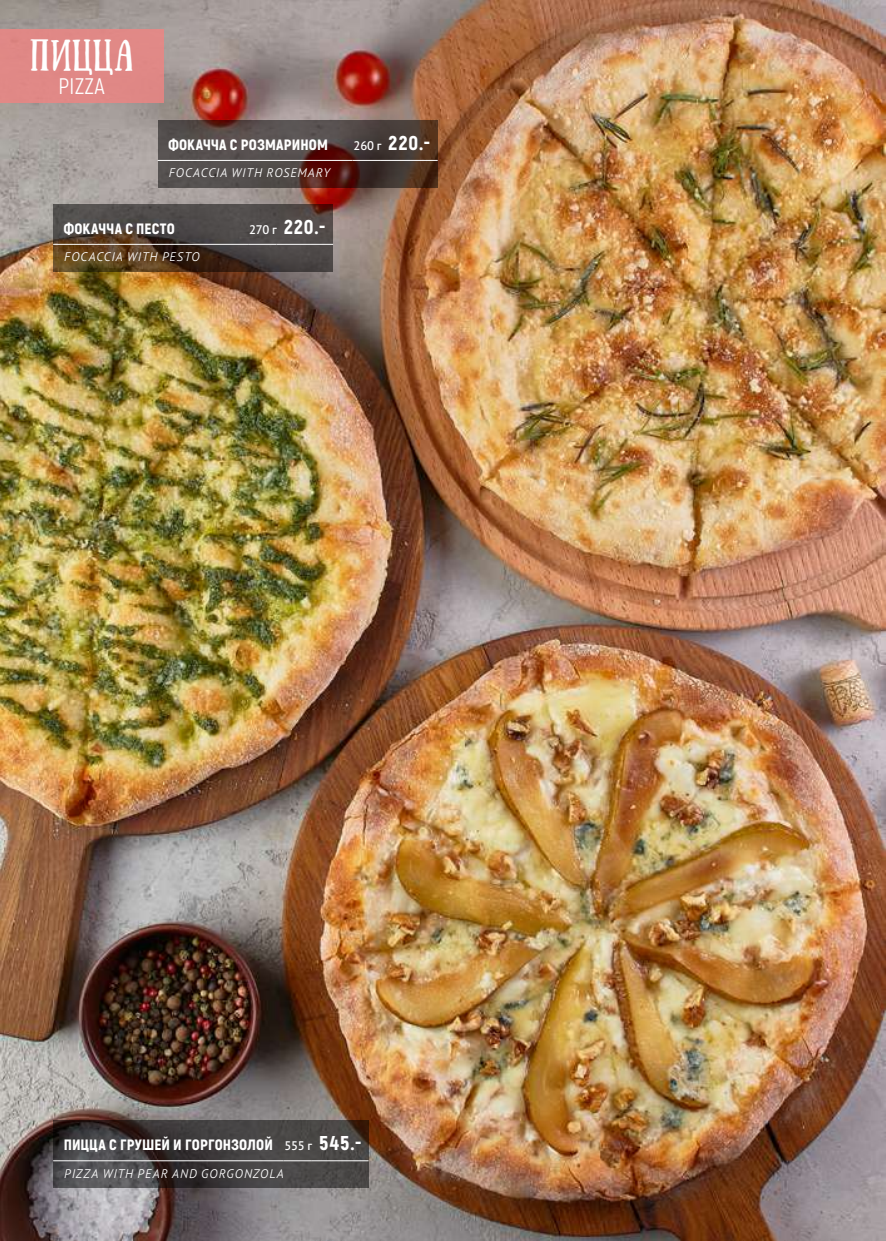
<style>
.page{position:relative;width:886px;height:1241px;background:#fff}
.page>*{position:absolute;margin:0;border:0;box-sizing:border-box;transform-origin:0 0}
.t1{font:31.25px "Sunday";letter-spacing:.035em;color:#fff}
.t2{font:22.5px "Akrobat";letter-spacing:.025em;color:#fff}
.t3{font:900 20px "Akrobat";letter-spacing:.06em;color:#fff}
.t4{font:900 15px "Akrobat";letter-spacing:.01em;color:#fff}
.t5{font:italic 300 12.5px "PT Sans Pro";letter-spacing:.075em;color:#fff}
.s1{font-family:"PT Sans Pro";font-weight:600;font-size:12.5px}
.s2{font-size:20px}
</style>
<div class="page">
<img style="left:0;top:0;width:886px;height:1240px">
<svg style="left:158px;top:120px;width:280px;height:68px"></svg>
<hr style="left:158px;top:160px;width:195px;height:1px;background:#fff">
<svg style="left:353px;top:160px;width:28px;height:1px"></svg>
<hr style="left:381px;top:160px;width:57px;height:1px;background:#fff">
<svg style="left:53px;top:204px;width:280px;height:68px"></svg>
<hr style="left:53px;top:244px;width:195px;height:1px;background:#fff">
<svg style="left:248px;top:244px;width:28px;height:1px"></svg>
<hr style="left:276px;top:244px;width:57px;height:1px;background:#fff">
<svg style="left:53px;top:1120px;width:316px;height:67px;fill:#474545"></svg>
<hr style="left:53px;top:1160px;width:230px;height:1px;background:#fff">
<svg style="left:283px;top:1160px;width:29px;height:1px"></svg>
<hr style="left:312px;top:1160px;width:57px;height:1px;background:#fff">
<div style="left:0;top:30px;width:164px;height:73px;background:#e08886"></div>
<h1 class="t1" style="left:30px;top:34px;width:104px">пицца</h1>
<h2 class="t2" style="left:59px;top:73px;width:48px">PIZZA</h2>
<p class="t4" style="left:168px;top:135px;width:161px">ФОКАЧЧА С РОЗМАРИНОМ</p>
<h3 class="t3" style="left:354px;top:130px;width:78px"><span class="s1">260 г</span> 220.-</h3>
<p class="t5" style="left:169px;top:165px;width:163px">FOCACCIA WITH ROSEMARY</p>
<p class="t4" style="left:64px;top:219px;width:113px">ФОКАЧЧА С ПЕСТО</p>
<h3 class="t3" style="left:249px;top:214px;width:78px"><span class="s1">270 г</span> 220.-</h3>
<p class="t5" style="left:64px;top:248px;width:137px">FOCACCIA WITH PESTO</p>
<p class="t4" style="left:64px;top:1134px;width:299px">ПИЦЦА С ГРУШЕЙ И ГОРГОНЗОЛОЙ <span class="s1">555 г</span> <span class="s2">545.-</span></p>
<p class="t5" style="left:64px;top:1164px;width:221px">PIZZA WITH PEAR AND GORGONZOLA</p>
</div>
